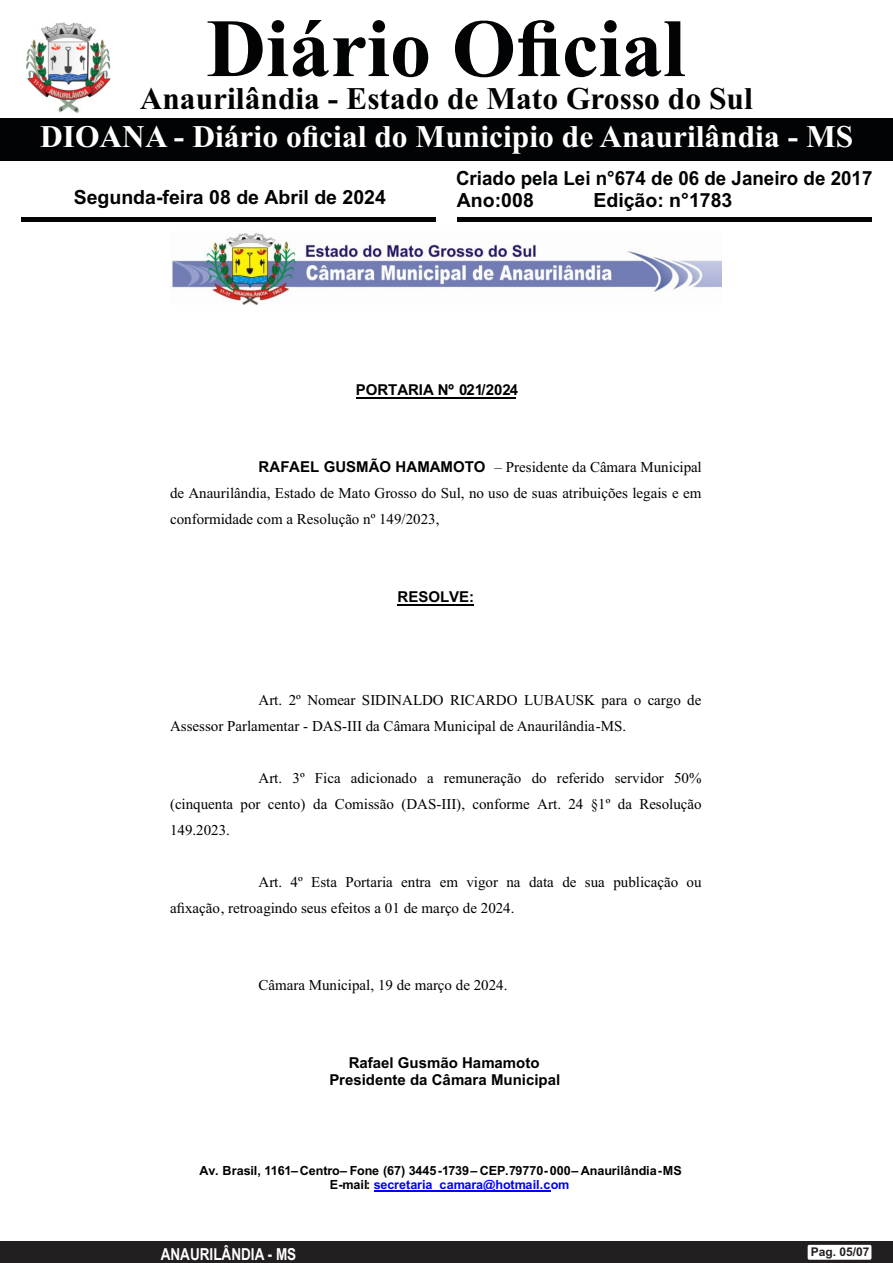
<style>
.page{position:relative;width:893px;height:1263px;background:#fff}
.page>*{position:absolute;margin:0;border:0;box-sizing:border-box;transform-origin:0 0}
.t1{font:700 82.5px "Times New Roman";color:#020304}
.t2{font:700 31.5px "Times New Roman";color:#fff}
.t3{font:700 31.5px "Times New Roman";color:#020304}
.t4{font:700 19.5px "Arial";color:#020304}
.t5{font:700 19.5px "Arial";color:#020304;scale:.96 1}
.t6{font:700 16.5px "Arial Narrow";color:#fff}
.t7{font:15px/26px "Times New Roman";color:#000;text-align:justify}
.t8{font:700 15px/17.2px "Arial";color:#000;text-align:center}
.t9{font:700 12.6px/14.4px "Arial";color:#000}
.t10{font:700 12px "Arial";color:#231f20}
.s1{font-family:"Arial";font-weight:700}
.s2{color:#00f}
</style>
<div class="page">
<img style="left:172px;top:233px;width:550px;height:72px">
<hr style="left:356px;top:397px;width:160px;height:1px;background:#000">
<hr style="left:397px;top:604px;width:77px;height:1px;background:#000">
<div style="left:0;top:1241px;width:893px;height:22px;background:#231f20"></div>
<div style="left:808px;top:1245px;width:63px;height:15px;background:#fff;border-radius:2px"></div>
<div style="left:0;top:118px;width:893px;height:43px;background:#020304"></div>
<hr style="left:21px;top:218px;width:415px;height:4px;background:#020304">
<hr style="left:457px;top:218px;width:415px;height:4px;background:#020304">
<img style="left:26px;top:23px;width:85px;height:90px">
<hr style="left:374px;top:1191px;width:176px;height:1px;background:#00f">
<h1 class="t1" style="left:206px;top:20px;width:481px">Diário Oficial</h1>
<h2 class="t3" style="left:140px;top:87px;width:615px">Anaurilândia - Estado de Mato Grosso do Sul</h2>
<h2 class="t2" style="left:40px;top:126px;width:815px">DIOANA - Diário oficial do Municipio de Anaurilândia - MS</h2>
<h3 class="t5" style="left:456px;top:171px;width:435px">Criado pela Lei n°674 de 06 de Janeiro de 2017</h3>
<h3 class="t4" style="left:74px;top:189px;width:314px">Segunda-feira 08 de Abril de 2024</h3>
<h3 class="t4" style="left:457px;top:193px;width:78px">Ano:008</h3>
<h3 class="t4" style="left:593px;top:193px;width:140px">Edição: n°1783</h3>
<p class="t8" style="left:356px;top:383px;width:164px">PORTARIA Nº 021/2024</p>
<p class="t7" style="left:170px;top:456px;width:533px;text-indent:89px"><span class="s1">RAFAEL GUSMÃO HAMAMOTO</span> – Presidente da Câmara Municipal de Anaurilândia, Estado de Mato Grosso do Sul, no uso de suas atribuições legais e em conformidade com a Resolução nº 149/2023,</p>
<p class="t8" style="left:397px;top:590px;width:78px">RESOLVE:</p>
<p class="t7" style="left:170px;top:689px;width:533px;text-indent:89px">Art. 2º Nomear SIDINALDO RICARDO LUBAUSK para o cargo de<br>Assessor Parlamentar - DAS-III da Câmara Municipal de Anaurilândia-MS.</p>
<p class="t7" style="left:170px;top:766px;width:533px;text-indent:89px">Art. 3º Fica adicionado a remuneração do referido servidor 50% (cinquenta por cento) da Comissão (DAS-III), conforme Art. 24 §1º da Resolução 149.2023.</p>
<p class="t7" style="left:170px;top:870px;width:533px;text-indent:89px">Art. 4º Esta Portaria entra em vigor na data de sua publicação ou afixação, retroagindo seus efeitos a 01 de março de 2024.</p>
<p class="t7" style="left:259px;top:973px;width:250px">Câmara Municipal, 19 de março de 2024.</p>
<p class="t8" style="left:329px;top:1055px;width:232px">Rafael Gusmão Hamamoto<br>Presidente da Câmara Municipal</p>
<p class="t9" style="left:330px;top:1164px;width:354px;text-indent:-130px">Av. Brasil, 1161 –Centro– Fone (67) 3445-1739– CEP.79770-000– Anaurilândia-MS<br>E-mail: <span class="s2">secretaria_camara@hotmail.com</span></p>
<p class="t6" style="left:161px;top:1241px;width:137px">ANAURILÂNDIA - MS</p>
<p class="t10" style="left:811px;top:1248px;width:60px">Pag. 05/07</p>
</div>
